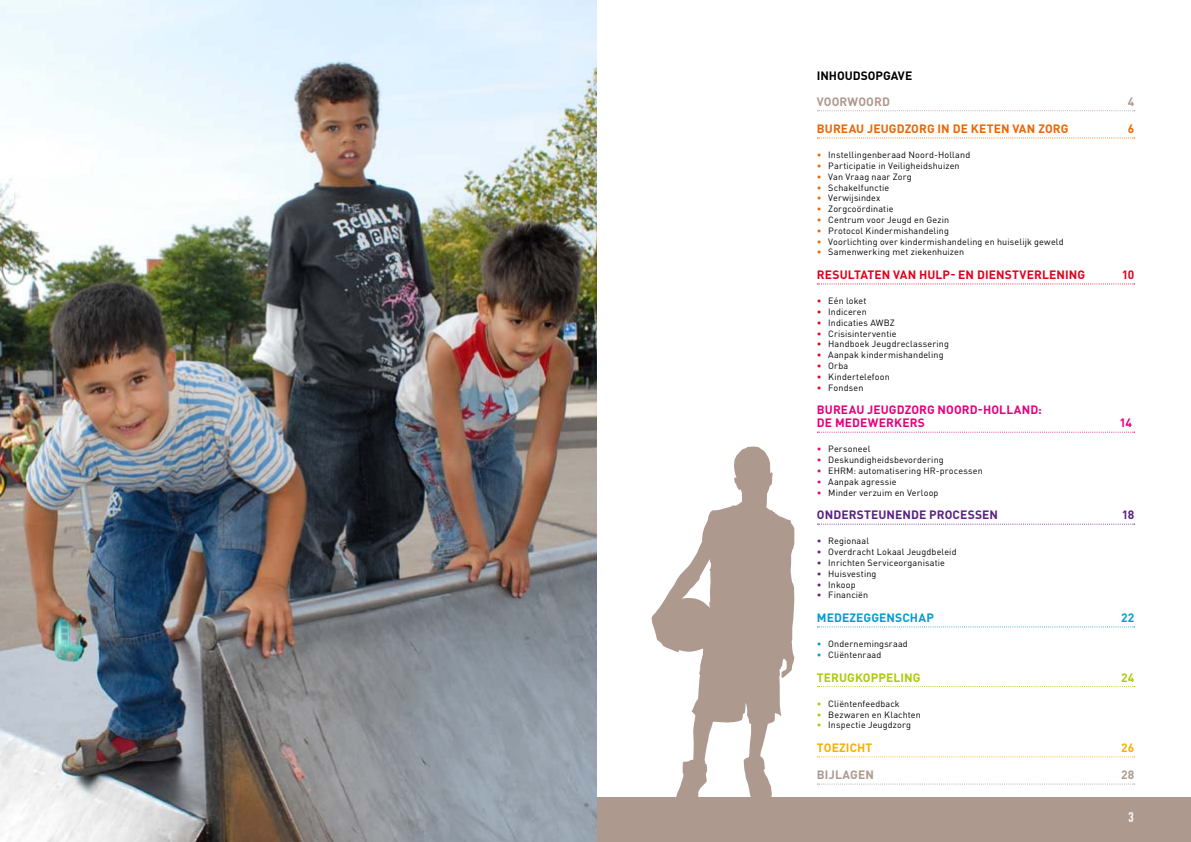
<style>
.page{position:relative;width:1191px;height:842px;background:#fff}
.page>*{position:absolute;margin:0;border:0;box-sizing:border-box;transform-origin:0 0}
.t1{font:14px "DIN Template";color:#fff}
.t2{font:700 12px "DINOT";letter-spacing:.01em;color:#e5007d}
.t3{font:700 12px "DINOT";letter-spacing:.01em;color:#e3001c}
.t4{font:700 12px "DINOT";letter-spacing:.005em;color:#ec6502}
.t5{font:700 12px "DINOT";letter-spacing:.005em;color:#5b2283}
.t6{font:700 12px "DINOT";letter-spacing:.01em;color:#ae998f}
.t7{font:700 12px "DINOT";color:#009dd4}
.t8{font:700 12px "DINOT";letter-spacing:.01em;color:#afca05}
.t9{font:700 12px "DINOT";color:#000}
.t10{font:700 12px "DINOT";color:#f9b000}
.t11{font:9px "DINOT";letter-spacing:.015em;color:#000}
.s1{color:#ec6502}
.s2{color:#e3001c}
.s3{color:#e5007d}
.s4{color:#5b2283}
.s5{color:#009dd4}
.s6{color:#afca05}
</style>
<div class="page">
<div style="left:595px;top:797px;width:596px;height:45px;background:#ae998f"></div>
<img style="left:0;top:0;width:596px;height:842px">
<svg style="left:817px;top:110px;width:317px;height:1px"></svg>
<svg style="left:817px;top:137px;width:317px;height:1px"></svg>
<svg style="left:817px;top:283px;width:317px;height:1px"></svg>
<svg style="left:817px;top:432px;width:317px;height:1px"></svg>
<svg style="left:817px;top:524px;width:317px;height:1px"></svg>
<svg style="left:817px;top:626px;width:317px;height:1px"></svg>
<svg style="left:817px;top:686px;width:317px;height:1px"></svg>
<svg style="left:817px;top:756px;width:317px;height:1px"></svg>
<svg style="left:817px;top:783px;width:317px;height:1px"></svg>
<svg style="left:651px;top:446px;width:143px;height:351px;fill:#ae998f"></svg>
<h2 class="t9" style="left:817px;top:68px;width:97px">INHOUDSOPGAVE</h2>
<h2 class="t6" style="left:817px;top:94px;width:70px">VOO RWOO RD</h2>
<h2 class="t6" style="left:1127px;top:94px;width:8px">4</h2>
<h2 class="t4" style="left:817px;top:121px;width:33px">BUREAU</h2>
<h2 class="t4" style="left:867px;top:121px;width:15px">JEUGD</h2>
<h2 class="t4" style="left:904px;top:121px;width:117px">ZORG IN DE KETEN VAN</h2>
<h2 class="t4" style="left:1038px;top:121px;width:27px">ZORG</h2>
<h2 class="t4" style="left:1127px;top:121px;width:8px">6</h2>
<p class="t11" style="left:817px;top:149px;width:155px"><span class="s1">•</span> Instellingenberaad Noord-Holland</p>
<p class="t11" style="left:817px;top:160px;width:144px"><span class="s1">•</span> Participatie in Veiligheidshuizen</p>
<p class="t11" style="left:817px;top:170px;width:96px"><span class="s1">•</span> Van Vraag naar Zorg</p>
<p class="t11" style="left:817px;top:181px;width:74px"><span class="s1">•</span> Schakelfunctie</p>
<p class="t11" style="left:817px;top:192px;width:65px"><span class="s1">•</span> Verwijsindex</p>
<p class="t11" style="left:817px;top:203px;width:78px"><span class="s1">•</span> Zorgcoördinatie</p>
<p class="t11" style="left:817px;top:214px;width:134px"><span class="s1">•</span> Centrum voor Jeugd en Gezin</p>
<p class="t11" style="left:817px;top:224px;width:134px"><span class="s1">•</span> Protocol Kindermishandeling</p>
<p class="t11" style="left:817px;top:235px;width:248px"><span class="s1">•</span> Voorlichting over kindermishandeling en huiselijk geweld</p>
<p class="t11" style="left:817px;top:246px;width:149px"><span class="s1">•</span> Samenwerking met ziekenhuizen</p>
<h2 class="t3" style="left:817px;top:267px;width:9px">RESU</h2>
<h2 class="t3" style="left:848px;top:267px;width:54px">LTATEN VAN</h2>
<h2 class="t3" style="left:919px;top:267px;width:66px">HULP- EN DIENS</h2>
<h2 class="t3" style="left:1012px;top:267px;width:44px">TVERLENING</h2>
<h2 class="t3" style="left:1121px;top:267px;width:14px">10</h2>
<p class="t11" style="left:817px;top:295px;width:51px"><span class="s2">•</span> Eén loket</p>
<p class="t11" style="left:817px;top:306px;width:51px"><span class="s2">•</span> Indiceren</p>
<p class="t11" style="left:817px;top:316px;width:80px"><span class="s2">•</span> Indicaties AWBZ</p>
<p class="t11" style="left:817px;top:327px;width:81px"><span class="s2">•</span> Crisisinterventie</p>
<p class="t11" style="left:817px;top:338px;width:134px"><span class="s2">•</span> Handboek Jeugdreclassering</p>
<p class="t11" style="left:817px;top:349px;width:128px"><span class="s2">•</span> Aanpak kindermishandeling</p>
<p class="t11" style="left:817px;top:360px;width:33px"><span class="s2">•</span> Orba</p>
<p class="t11" style="left:817px;top:370px;width:74px"><span class="s2">•</span> Kindertelefoon</p>
<p class="t11" style="left:817px;top:381px;width:48px"><span class="s2">•</span> Fondsen</p>
<h2 class="t2" style="left:817px;top:402px;width:33px">BUREAU</h2>
<h2 class="t2" style="left:867px;top:402px;width:15px">JEUGD</h2>
<h2 class="t2" style="left:904px;top:402px;width:119px">ZORG NOORD-HOLLAND</h2>
<h2 class="t2" style="left:1038px;top:402px;width:5px">:</h2>
<h2 class="t2" style="left:817px;top:415px;width:36px">DE MEDE</h2>
<h2 class="t2" style="left:868px;top:415px;width:55px">WERKERS</h2>
<h2 class="t2" style="left:1119px;top:415px;width:14px">14</h2>
<p class="t11" style="left:817px;top:443px;width:55px"><span class="s3">•</span> Personeel</p>
<p class="t11" style="left:817px;top:454px;width:128px"><span class="s3">•</span> Deskundigheidsbevordering</p>
<p class="t11" style="left:817px;top:465px;width:167px"><span class="s3">•</span> EHRM: automatisering HR-processen</p>
<p class="t11" style="left:817px;top:475px;width:81px"><span class="s3">•</span> Aanpak agressie</p>
<p class="t11" style="left:817px;top:486px;width:123px"><span class="s3">•</span> Minder verzuim en Verloop</p>
<h2 class="t5" style="left:817px;top:507px;width:17px">ONDE</h2>
<h2 class="t5" style="left:848px;top:507px;width:32px">RSTEUNENDE</h2>
<h2 class="t5" style="left:929px;top:507px;width:43px">PROCESSEN</h2>
<h2 class="t5" style="left:1121px;top:507px;width:14px">18</h2>
<p class="t11" style="left:817px;top:535px;width:54px"><span class="s4">•</span> Regionaal</p>
<p class="t11" style="left:817px;top:546px;width:141px"><span class="s4">•</span> Overdracht Lokaal Jeugdbeleid</p>
<p class="t11" style="left:817px;top:557px;width:130px"><span class="s4">•</span> Inrichten Serviceorganisatie</p>
<p class="t11" style="left:817px;top:567px;width:61px"><span class="s4">•</span> Huisvesting</p>
<p class="t11" style="left:817px;top:578px;width:40px"><span class="s4">•</span> Inkoop</p>
<p class="t11" style="left:817px;top:589px;width:53px"><span class="s4">•</span> Financiën</p>
<h2 class="t7" style="left:817px;top:610px;width:9px">MEDE</h2>
<h2 class="t7" style="left:849px;top:610px;width:16px">ZEGGENS</h2>
<h2 class="t7" style="left:902px;top:610px;width:15px">CHAP</h2>
<h2 class="t7" style="left:1121px;top:610px;width:15px">22</h2>
<p class="t11" style="left:817px;top:638px;width:92px"><span class="s5">•</span> Ondernemingsraad</p>
<p class="t11" style="left:817px;top:649px;width:66px"><span class="s5">•</span> Cliëntenraad</p>
<h2 class="t8" style="left:817px;top:669px;width:55px">TERUGKOPPE</h2>
<h2 class="t8" style="left:893px;top:669px;width:13px">LING</h2>
<h2 class="t8" style="left:1121px;top:669px;width:15px">24</h2>
<p class="t11" style="left:817px;top:697px;width:84px"><span class="s6">•</span> Cliëntenfeedback</p>
<p class="t11" style="left:817px;top:708px;width:105px"><span class="s6">•</span> Bezwaren en Klachten</p>
<p class="t11" style="left:817px;top:719px;width:96px"><span class="s6">•</span> Inspectie Jeugdzorg</p>
<h2 class="t10" style="left:817px;top:740px;width:9px">TOE</h2>
<h2 class="t10" style="left:839px;top:740px;width:35px">ZICHT</h2>
<h2 class="t10" style="left:1121px;top:740px;width:15px">26</h2>
<h2 class="t6" style="left:817px;top:767px;width:33px">BIJLAGEN</h2>
<h2 class="t6" style="left:1121px;top:767px;width:15px">28</h2>
<h1 class="t1" style="left:1128px;top:810px;width:7px">3</h1>
</div>
